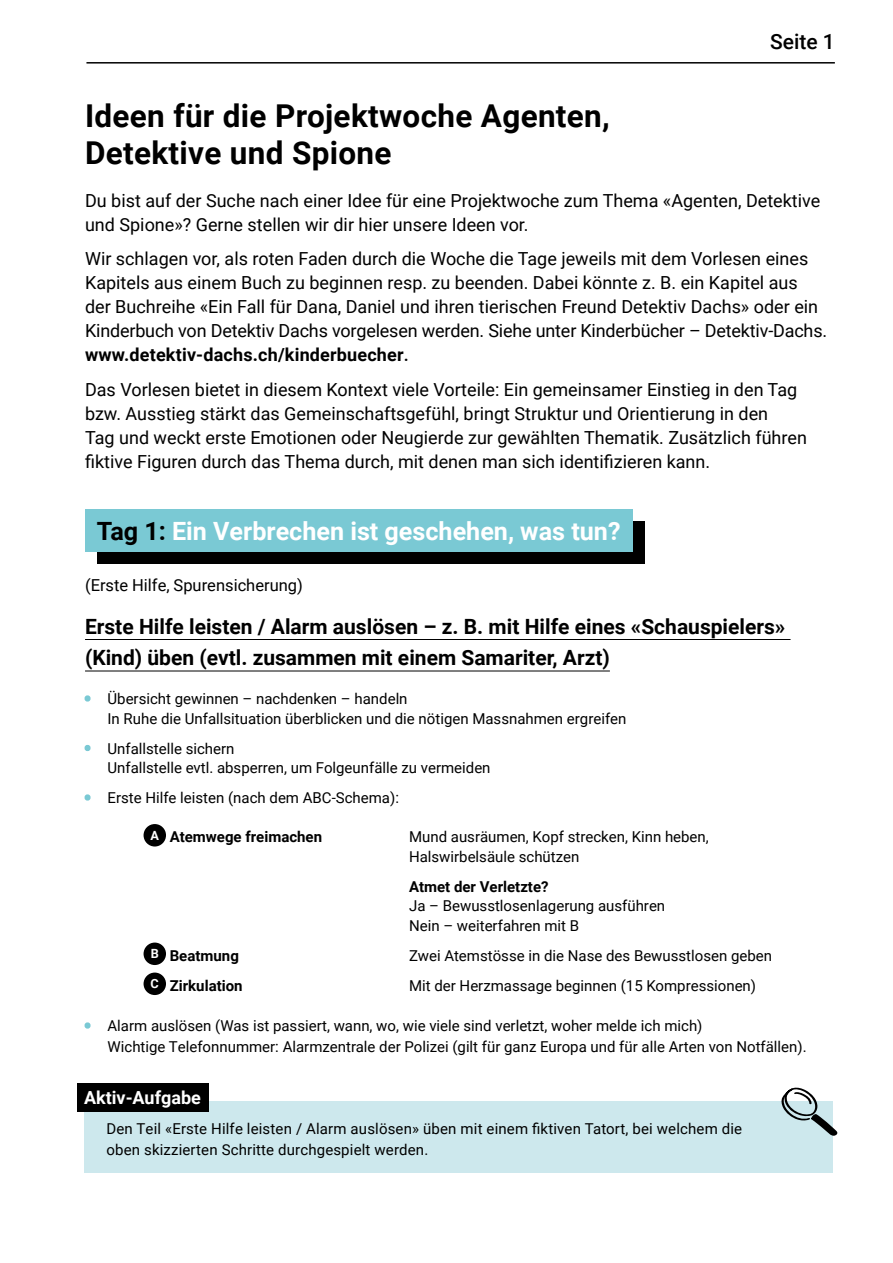
<style>
.page{position:relative;width:893px;height:1263px;background:#fff}
.page>*{position:absolute;margin:0;border:0;box-sizing:border-box;transform-origin:0 0}
.t1{font:700 31.5px/37.5px "Roboto";letter-spacing:.01em;color:#000}
.t2{font:700 25.2px "Roboto";color:#fff}
.t3{font:700 21px/31.5px "Roboto";color:#000}
.t4{font:500 21px "Roboto";color:#000}
.t5{font:18px/24px "Roboto";color:#000}
.t6{font:700 18px "Roboto";color:#fff}
.t7{font:16.5px "Roboto";color:#000}
.t8{font:15px/19.5px "Roboto";color:#000}
.t9{font:700 15px "Roboto";color:#000}
.s1{font-weight:700}
.s2{font-weight:500}
.s3{color:#000}
.s4{color:#7ac9d4}
</style>
<div class="page">
<hr style="left:86px;top:62px;width:749px;height:2px;background:#000">
<div style="left:98px;top:522px;width:547px;height:42px;background:#000"></div>
<div style="left:85px;top:1101px;width:748px;height:72px;background:#cde8ed"></div>
<hr style="left:85px;top:639px;width:705px;height:1px;background:#000">
<hr style="left:85px;top:671px;width:525px;height:1px;background:#000">
<div style="left:144px;top:824px;width:22px;height:22px;background:#000;border-radius:50%"></div>
<div style="left:144px;top:942px;width:22px;height:23px;background:#000;border-radius:50%"></div>
<div style="left:144px;top:972px;width:22px;height:23px;background:#000;border-radius:50%"></div>
<div style="left:85px;top:509px;width:547px;height:43px;background:#7ac9d4"></div>
<div style="left:77px;top:1083px;width:131px;height:29px;background:#000"></div>
<svg style="left:781px;top:1088px;width:56px;height:48px"></svg>
<h1 class="t1" style="left:85px;top:95px;width:526px">Ideen für die Projektwoche Agenten,<br>Detektive und Spione</h1>
<p class="t4" style="left:770px;top:27px;width:66px">Seite 1</p>
<p class="t5" style="left:85px;top:188px;width:737px">Du bist auf der Suche nach einer Idee für eine Projektwoche zum Thema «Agenten, Detektive und Spione»? Gerne stellen wir dir hier unsere Ideen vor.</p>
<p class="t5" style="left:85px;top:246px;width:744px">Wir schlagen vor, als roten Faden durch die Woche die Tage jeweils mit dem Vorlesen eines Kapitels aus einem Buch zu beginnen resp. zu beenden. Dabei könnte z. B. ein Kapitel aus der Buchreihe «Ein Fall für Dana, Daniel und ihren tierischen Freund Detektiv Dachs» oder ein Kinderbuch von Detektiv Dachs vorgelesen werden. Siehe unter Kinderbücher – Detektiv-Dachs. <span class="s1">www.detektiv-dachs.ch/kinderbuecher</span><span class="s2">.</span></p>
<p class="t5" style="left:85px;top:377px;width:723px">Das Vorlesen bietet in diesem Kontext viele Vorteile: Ein gemeinsamer Einstieg in den Tag bzw. Ausstieg stärkt das Gemeinschaftsgefühl, bringt Struktur und Orientierung in den<br>Tag und weckt erste Emotionen oder Neugierde zur gewählten Thematik. Zusätzlich führen fiktive Figuren durch das Thema durch, mit denen man sich identifizieren kann.</p>
<h2 class="t2" style="left:97px;top:513px;width:525px"><span class="s3">Tag 1:</span> Ein Verbrechen ist geschehen, was tun?</h2>
<p class="t7" style="left:85px;top:574px;width:219px">(Erste Hilfe, Spurensicherung)</p>
<p class="t3" style="left:85px;top:609px;width:702px">Erste Hilfe leisten / Alarm auslösen – z. B. mit Hilfe eines «Schauspielers» (Kind) üben (evtl. zusammen mit einem Samariter, Arzt)</p>
<p class="t8" style="left:108px;top:688px;width:520px;text-indent:-22px"><span class="s4">•</span> Übersicht gewinnen – nachdenken – handeln<br>In Ruhe die Unfallsituation überblicken und die nötigen Massnahmen ergreifen</p>
<p class="t8" style="left:108px;top:738px;width:385px;text-indent:-22px"><span class="s4">•</span> Unfallstelle sichern<br>Unfallstelle evtl. absperren, um Folgeunfälle zu vermeiden</p>
<p class="t8" style="left:85px;top:787px;width:315px"><span class="s4">•</span> Erste Hilfe leisten (nach dem ABC-Schema):</p>
<p class="t9" style="left:151px;top:826px;width:173px"><sup>A</sup> Atemwege freimachen</p>
<p class="t8" style="left:409px;top:826px;width:301px">Mund ausräumen, Kopf strecken, Kinn heben,<br>Halswirbelsäule schützen</p>
<p class="t9" style="left:409px;top:876px;width:141px">Atmet der Verletzte?</p>
<p class="t8" style="left:409px;top:895px;width:258px">Ja – Bewusstlosenlagerung ausführen<br>Nein – weiterfahren mit B</p>
<p class="t9" style="left:151px;top:945px;width:90px"><sup>B</sup> Beatmung</p>
<p class="t8" style="left:409px;top:945px;width:365px">Zwei Atemstösse in die Nase des Bewusstlosen geben</p>
<p class="t9" style="left:151px;top:975px;width:94px"><sup>C</sup> Zirkulation</p>
<p class="t8" style="left:409px;top:975px;width:349px">Mit der Herzmassage beginnen (15 Kompressionen)</p>
<p class="t8" style="left:108px;top:1015px;width:701px;line-height:21px;text-indent:-22px"><span class="s4">•</span> Alarm auslösen (Was ist passiert, wann, wo, wie viele sind verletzt, woher melde ich mich)<br>Wichtige Telefonnummer: Alarmzentrale der Polizei (gilt für ganz Europa und für alle Arten von Notfällen).</p>
<p class="t6" style="left:84px;top:1085px;width:118px">Aktiv-Aufgabe</p>
<p class="t8" style="left:106px;top:1117px;width:637px;line-height:21px">Den Teil «Erste Hilfe leisten / Alarm auslösen» üben mit einem fiktiven Tatort, bei welchem die oben skizzierten Schritte durchgespielt werden.</p>
</div>
